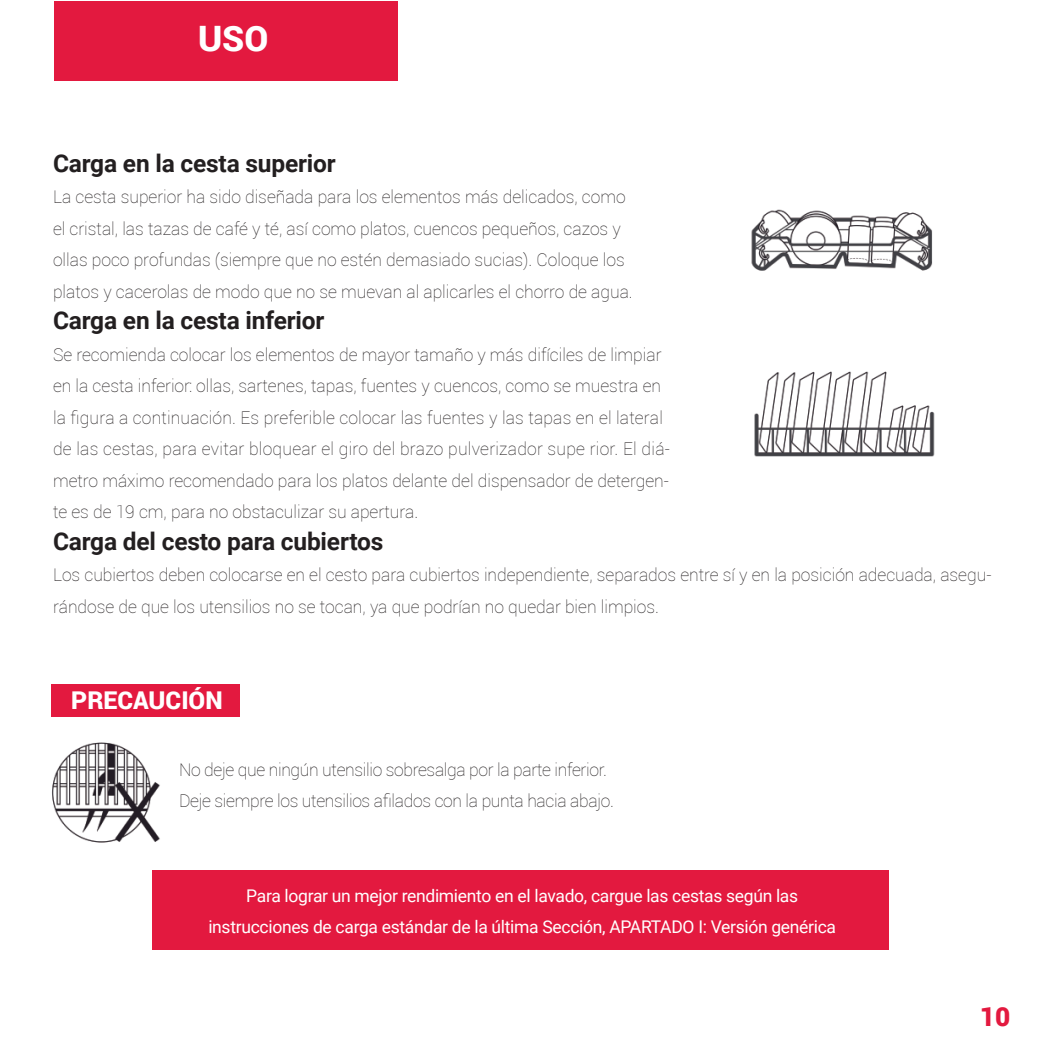
<style>
.page{position:relative;width:1038px;height:1040px;background:#fff}
.page>*{position:absolute;margin:0;border:0;box-sizing:border-box;transform-origin:0 0}
.t1{font:900 35px "Roboto";color:#fff}
.t2{font:900 26.25px "Roboto";color:#e3193f}
.t3{font:700 24.5px "Roboto";letter-spacing:-.01em;color:#231f20}
.t4{font:900 24.5px "Roboto";color:#fff}
.t5{font:100 17.5px/31.5px "Roboto";color:#231f20}
.t6{font:17.5px/31.5px "Roboto";letter-spacing:-.02em;color:#fff;text-align:center}
.t7{font:100 17.5px/31.5px "Roboto";letter-spacing:-.02em;color:#231f20}
</style>
<div class="page">
<div style="left:54px;top:2px;width:343px;height:79px;background:#e3193f"></div>
<img style="left:52px;top:742px;width:108px;height:101px">
<div style="left:52px;top:683px;width:188px;height:33px;background:#e3193f"></div>
<div style="left:152px;top:870px;width:736px;height:80px;background:#e3193f"></div>
<img style="left:751px;top:209px;width:182px;height:62px">
<img style="left:754px;top:371px;width:181px;height:86px">
<h1 class="t1" style="left:198px;top:14px;width:72px">USO</h1>
<h3 class="t3" style="left:53px;top:146px;width:284px">Carga en la cesta superior</h3>
<p class="t5" style="left:53px;top:181px;width:581px">La cesta superior ha sido diseñada para los elementos más delicados, como el cristal, las tazas de café y té, así como platos, cuencos pequeños, cazos y ollas poco profundas (siempre que no estén demasiado sucias). Coloque los platos y cacerolas de modo que no se muevan al aplicarles el chorro de agua.</p>
<h3 class="t3" style="left:53px;top:303px;width:273px">Carga en la cesta inferior</h3>
<p class="t5" style="left:53px;top:338px;width:618px">Se recomienda colocar los elementos de mayor tamaño y más difíciles de limpiar en la cesta inferior: ollas, sartenes, tapas, fuentes y cuencos, como se muestra en la figura a continuación. Es preferible colocar las fuentes y las tapas en el lateral de las cestas, para evitar bloquear el giro del brazo pulverizador supe rior. El diá&shy;metro máximo recomendado para los platos delante del dispensador de detergen&shy;te es de 19 cm, para no obstaculizar su apertura.</p>
<h3 class="t3" style="left:53px;top:524px;width:332px">Carga del cesto para cubiertos</h3>
<p class="t5" style="left:53px;top:559px;width:940px">Los cubiertos deben colocarse en el cesto para cubiertos independiente, separados entre sí y en la posición adecuada, asegu&shy;rándose de que los utensilios no se tocan, ya que podrían no quedar bien limpios.</p>
<h3 class="t4" style="left:71px;top:683px;width:153px">PRECAUCIÓN</h3>
<p class="t7" style="left:179px;top:753px;width:436px">No deje que ningún utensilio sobresalga por la parte inferior.<br>Deje siempre los utensilios afilados con la punta hacia abajo.</p>
<p class="t6" style="left:208px;top:879px;width:629px">Para lograr un mejor rendimiento en el lavado, cargue las cestas según las instrucciones de carga estándar de la última Sección, APARTADO I: Versión genérica</p>
<h2 class="t2" style="left:980px;top:998px;width:32px">10</h2>
</div>
